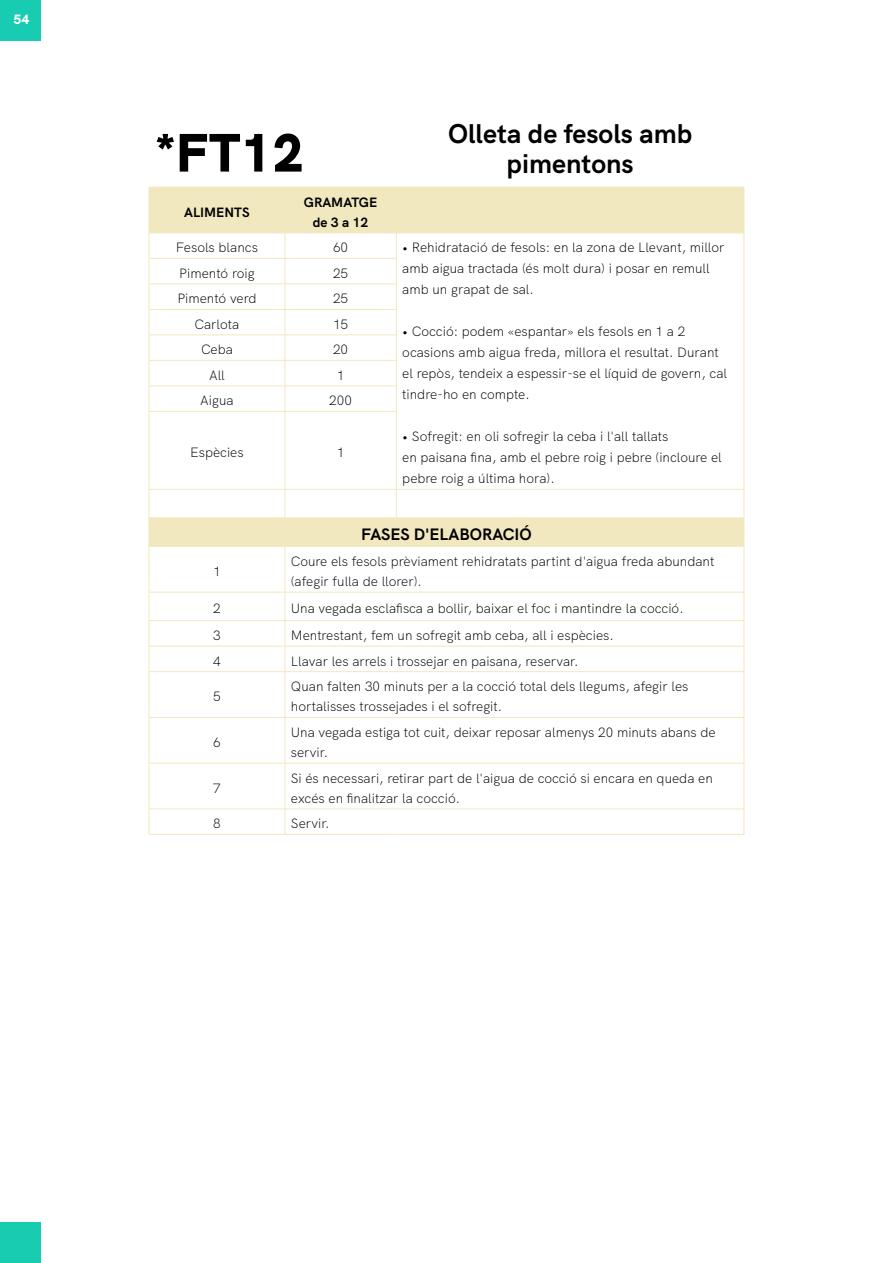
<style>
.page{position:relative;width:893px;height:1263px;background:#fff}
.page>*{position:absolute;margin:0;border:0;box-sizing:border-box;transform-origin:0 0}
.t1{font:900 54px "HK Grotesk";color:#000}
.t2{font:700 27px/30px "HK Grotesk";color:#000;text-align:center}
.t3{font:700 16.5px "HK Grotesk";color:#000}
.t4{font:300 13.5px/21px "HK Grotesk";color:#000}
.t5{font:700 13.5px/20.2px "HK Grotesk";color:#000;text-align:center}
.t6{font:800 13.5px "HK Grotesk";color:#fff}
</style>
<div class="page">
<div style="left:0;top:0;width:41px;height:41px;background:#18ccb2"></div>
<div style="left:0;top:1222px;width:41px;height:41px;background:#18ccb2"></div>
<svg style="left:150px;top:188px;width:594px;height:358px"></svg>
<hr style="left:149px;top:187px;width:136px;height:1px;background:#f2e8c0">
<hr style="left:149px;top:187px;width:1px;height:46px;background:#f2e8c0">
<hr style="left:285px;top:187px;width:111px;height:1px;background:#f2e8c0">
<hr style="left:396px;top:187px;width:348px;height:1px;background:#f2e8c0">
<hr style="left:744px;top:187px;width:1px;height:46px;background:#f2e8c0">
<hr style="left:149px;top:233px;width:136px;height:1px;background:#f2e8c0">
<hr style="left:285px;top:233px;width:111px;height:1px;background:#f2e8c0">
<hr style="left:396px;top:233px;width:348px;height:1px;background:#f2e8c0">
<svg style="left:744px;top:233px;width:1px;height:178px"></svg>
<hr style="left:744px;top:411px;width:1px;height:78px;background:#f2e8c0">
<hr style="left:149px;top:258px;width:136px;height:1px;background:#f2e8c0">
<hr style="left:285px;top:258px;width:111px;height:1px;background:#f2e8c0">
<hr style="left:149px;top:284px;width:136px;height:1px;background:#f2e8c0">
<hr style="left:285px;top:284px;width:111px;height:1px;background:#f2e8c0">
<hr style="left:149px;top:309px;width:136px;height:1px;background:#f2e8c0">
<hr style="left:285px;top:309px;width:111px;height:1px;background:#f2e8c0">
<hr style="left:149px;top:335px;width:136px;height:1px;background:#f2e8c0">
<hr style="left:285px;top:335px;width:111px;height:1px;background:#f2e8c0">
<hr style="left:149px;top:360px;width:136px;height:1px;background:#f2e8c0">
<hr style="left:285px;top:360px;width:111px;height:1px;background:#f2e8c0">
<hr style="left:149px;top:386px;width:136px;height:1px;background:#f2e8c0">
<svg style="left:149px;top:233px;width:1px;height:178px"></svg>
<hr style="left:285px;top:386px;width:111px;height:1px;background:#f2e8c0">
<svg style="left:285px;top:233px;width:1px;height:178px"></svg>
<svg style="left:396px;top:234px;width:1px;height:177px"></svg>
<hr style="left:149px;top:411px;width:136px;height:1px;background:#f2e8c0">
<hr style="left:149px;top:412px;width:1px;height:77px;background:#f2e8c0">
<hr style="left:285px;top:411px;width:111px;height:1px;background:#f2e8c0">
<hr style="left:285px;top:412px;width:1px;height:77px;background:#f2e8c0">
<hr style="left:396px;top:412px;width:1px;height:77px;background:#f2e8c0">
<hr style="left:149px;top:489px;width:136px;height:1px;background:#f2e8c0">
<hr style="left:285px;top:489px;width:111px;height:1px;background:#f2e8c0">
<svg style="left:285px;top:490px;width:1px;height:28px"></svg>
<hr style="left:396px;top:489px;width:348px;height:1px;background:#f2e8c0">
<svg style="left:396px;top:490px;width:1px;height:28px"></svg>
<hr style="left:149px;top:518px;width:136px;height:1px;background:#f2e8c0">
<svg style="left:149px;top:490px;width:1px;height:56px"></svg>
<hr style="left:285px;top:518px;width:111px;height:1px;background:#f2e8c0">
<hr style="left:396px;top:518px;width:348px;height:1px;background:#f2e8c0">
<svg style="left:744px;top:490px;width:1px;height:56px"></svg>
<hr style="left:149px;top:546px;width:136px;height:1px;background:#f2e8c0">
<hr style="left:149px;top:547px;width:1px;height:45px;background:#f2e8c0">
<hr style="left:285px;top:546px;width:111px;height:1px;background:#f2e8c0">
<hr style="left:285px;top:547px;width:1px;height:45px;background:#f2e8c0">
<hr style="left:396px;top:546px;width:348px;height:1px;background:#f2e8c0">
<hr style="left:744px;top:547px;width:1px;height:45px;background:#f2e8c0">
<hr style="left:149px;top:592px;width:136px;height:1px;background:#f2e8c0">
<hr style="left:285px;top:592px;width:111px;height:1px;background:#f2e8c0">
<hr style="left:396px;top:592px;width:348px;height:1px;background:#f2e8c0">
<hr style="left:149px;top:620px;width:136px;height:1px;background:#f2e8c0">
<hr style="left:285px;top:620px;width:111px;height:1px;background:#f2e8c0">
<hr style="left:396px;top:620px;width:348px;height:1px;background:#f2e8c0">
<hr style="left:149px;top:646px;width:136px;height:1px;background:#f2e8c0">
<svg style="left:149px;top:592px;width:1px;height:79px"></svg>
<hr style="left:285px;top:646px;width:111px;height:1px;background:#f2e8c0">
<svg style="left:285px;top:592px;width:1px;height:79px"></svg>
<hr style="left:396px;top:646px;width:348px;height:1px;background:#f2e8c0">
<svg style="left:744px;top:592px;width:1px;height:79px"></svg>
<hr style="left:149px;top:671px;width:136px;height:1px;background:#f2e8c0">
<hr style="left:149px;top:672px;width:1px;height:45px;background:#f2e8c0">
<hr style="left:285px;top:671px;width:111px;height:1px;background:#f2e8c0">
<hr style="left:285px;top:672px;width:1px;height:45px;background:#f2e8c0">
<hr style="left:396px;top:671px;width:348px;height:1px;background:#f2e8c0">
<hr style="left:744px;top:672px;width:1px;height:45px;background:#f2e8c0">
<hr style="left:149px;top:717px;width:136px;height:1px;background:#f2e8c0">
<hr style="left:149px;top:718px;width:1px;height:45px;background:#f2e8c0">
<hr style="left:285px;top:717px;width:111px;height:1px;background:#f2e8c0">
<hr style="left:285px;top:718px;width:1px;height:45px;background:#f2e8c0">
<hr style="left:396px;top:717px;width:348px;height:1px;background:#f2e8c0">
<hr style="left:744px;top:718px;width:1px;height:45px;background:#f2e8c0">
<hr style="left:149px;top:763px;width:136px;height:1px;background:#f2e8c0">
<hr style="left:149px;top:763px;width:1px;height:46px;background:#f2e8c0">
<hr style="left:285px;top:763px;width:111px;height:1px;background:#f2e8c0">
<hr style="left:285px;top:763px;width:1px;height:46px;background:#f2e8c0">
<hr style="left:396px;top:763px;width:348px;height:1px;background:#f2e8c0">
<hr style="left:744px;top:763px;width:1px;height:46px;background:#f2e8c0">
<hr style="left:149px;top:809px;width:136px;height:1px;background:#f2e8c0">
<svg style="left:149px;top:809px;width:1px;height:25px"></svg>
<hr style="left:285px;top:809px;width:111px;height:1px;background:#f2e8c0">
<svg style="left:285px;top:809px;width:1px;height:25px"></svg>
<hr style="left:396px;top:809px;width:348px;height:1px;background:#f2e8c0">
<svg style="left:744px;top:809px;width:1px;height:25px"></svg>
<hr style="left:149px;top:834px;width:136px;height:1px;background:#f2e8c0">
<hr style="left:285px;top:834px;width:111px;height:1px;background:#f2e8c0">
<hr style="left:396px;top:834px;width:348px;height:1px;background:#f2e8c0">
<p class="t6" style="left:14px;top:9px;width:17px">54</p>
<h1 class="t1" style="left:155px;top:111px;width:151px">*FT12</h1>
<h2 class="t2" style="left:448px;top:116px;width:246px">Olleta de fesols amb pimentons</h2>
<p class="t5" style="left:184px;top:201px;width:67px">ALIMENTS</p>
<p class="t5" style="left:304px;top:191px;width:75px">GRAMATGE de 3 a 12</p>
<p class="t4" style="left:176px;top:236px;width:83px">Fesols blancs</p>
<p class="t4" style="left:333px;top:236px;width:17px">60</p>
<p class="t4" style="left:402px;top:236px;width:324px">• Rehidratació de fesols: en la zona de Llevant, millor amb aigua tractada (és molt dura) i posar en remull amb un grapat de sal.</p>
<p class="t4" style="left:402px;top:320px;width:326px">• Cocció: podem «espantar» els fesols en 1 a 2 ocasions amb aigua freda, millora el resultat. Durant el repòs, tendeix a espessir-se el líquid de govern, cal tindre-ho en compte.</p>
<p class="t4" style="left:402px;top:425px;width:321px">• Sofregit: en oli sofregir la ceba i l'all tallats<br>en paisana fina, amb el pebre roig i pebre (incloure el pebre roig a última hora).</p>
<p class="t4" style="left:179px;top:261px;width:77px">Pimentó roig</p>
<p class="t4" style="left:333px;top:261px;width:17px">25</p>
<p class="t4" style="left:177px;top:287px;width:81px">Pimentó verd</p>
<p class="t4" style="left:333px;top:287px;width:17px">25</p>
<p class="t4" style="left:195px;top:312px;width:46px">Carlota</p>
<p class="t4" style="left:333px;top:312px;width:17px">15</p>
<p class="t4" style="left:201px;top:338px;width:33px">Ceba</p>
<p class="t4" style="left:333px;top:338px;width:17px">20</p>
<p class="t4" style="left:209px;top:364px;width:17px">All</p>
<p class="t4" style="left:337px;top:364px;width:9px">1</p>
<p class="t4" style="left:200px;top:389px;width:35px">Aigua</p>
<p class="t4" style="left:329px;top:389px;width:24px">200</p>
<p class="t4" style="left:190px;top:441px;width:55px">Espècies</p>
<p class="t4" style="left:337px;top:441px;width:9px">1</p>
<p class="t3" style="left:361px;top:522px;width:172px">FASES D'ELABORACIÓ</p>
<p class="t4" style="left:213px;top:560px;width:9px">1</p>
<p class="t4" style="left:291px;top:550px;width:425px;line-height:20.2px">Coure els fesols prèviament rehidratats partint d'aigua freda abundant (afegir fulla de llorer).</p>
<p class="t4" style="left:213px;top:597px;width:9px">2</p>
<p class="t4" style="left:291px;top:597px;width:394px">Una vegada esclafisca a bollir, baixar el foc i mantindre la cocció.</p>
<p class="t4" style="left:213px;top:624px;width:9px">3</p>
<p class="t4" style="left:291px;top:624px;width:324px">Mentrestant, fem un sofregit amb ceba, all i espècies.</p>
<p class="t4" style="left:213px;top:649px;width:9px">4</p>
<p class="t4" style="left:291px;top:649px;width:289px">Llavar les arrels i trossejar en paisana, reservar.</p>
<p class="t4" style="left:213px;top:685px;width:9px">5</p>
<p class="t4" style="left:291px;top:675px;width:399px;line-height:20.2px">Quan falten 30 minuts per a la cocció total dels llegums, afegir les hortalisses trossejades i el sofregit.</p>
<p class="t4" style="left:213px;top:731px;width:9px">6</p>
<p class="t4" style="left:291px;top:721px;width:426px;line-height:20.2px">Una vegada estiga tot cuit, deixar reposar almenys 20 minuts abans de servir.</p>
<p class="t4" style="left:213px;top:776px;width:9px">7</p>
<p class="t4" style="left:291px;top:767px;width:423px;line-height:20.2px">Si és necessari, retirar part de l'aigua de cocció si encara en queda en excés en finalitzar la cocció.</p>
<p class="t4" style="left:213px;top:812px;width:9px">8</p>
<p class="t4" style="left:291px;top:812px;width:40px">Servir.</p>
</div>
